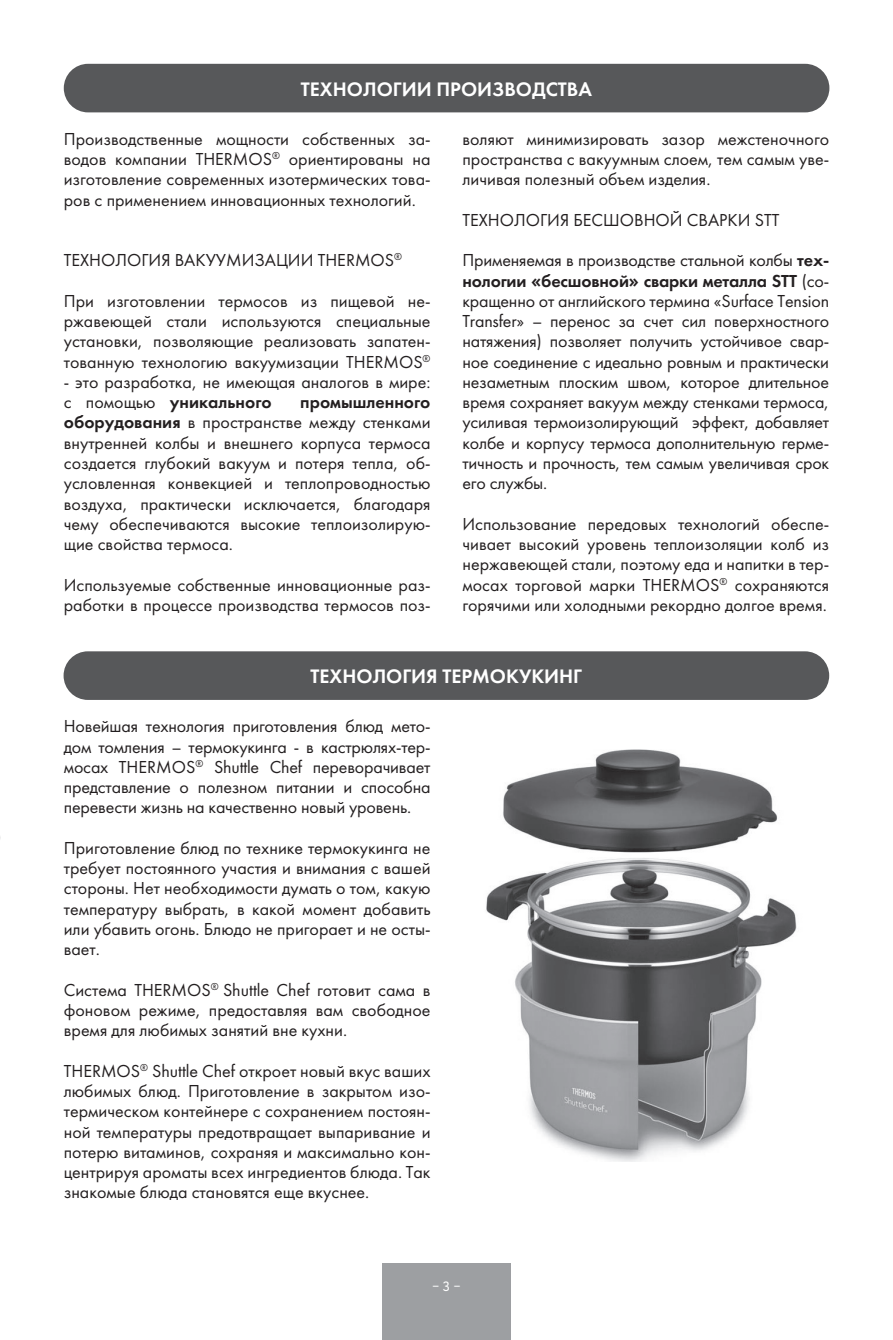
<style>
.page{position:relative;width:893px;height:1340px;background:#fff}
.page>*{position:absolute;margin:0;border:0;box-sizing:border-box;transform-origin:0 0}
.t1{font:20.25px "Futura Demi";color:#fff}
.t2{font:18px/20.2px "Futura";color:#231f20;text-align:justify}
.t3{font:18px "Futura Demi";letter-spacing:-.01em;color:#231f20}
.t4{font:13.5px "Circe";color:#fff}
.s1{font-family:"Futura"}
.s2{font-family:"Futura Demi"}
.s3{font-family:"Circe";font-weight:700}
</style>
<div class="page">
<div style="left:382px;top:1262px;width:129px;height:77px;background:#9d9fa2"></div>
<div style="left:64px;top:64px;width:765px;height:48px;background:#57585a;border-radius:24px"></div>
<img style="left:486px;top:749px;width:311px;height:412px">
<div style="left:64px;top:651px;width:765px;height:49px;background:#57585a;border-radius:24px"></div>
<p class="t1" style="left:301px;top:76px;width:293px">ТЕХНОЛОГИИ ПРОИЗВОДСТВА</p>
<p class="t2" style="left:64px;top:129px;width:368px">Производственные мощности собственных за&shy;водов компании THERMOS<sup>®</sup> ориентированы на изготовление современных изотермических това&shy;ров с применением инновационных технологий.</p>
<p class="t2" style="left:64px;top:250px;width:340px">ТЕХНОЛОГИЯ ВАКУУМИЗАЦИИ THERMOS<sup>®</sup></p>
<p class="t2" style="left:64px;top:291px;width:368px">При изготовлении термосов из пищевой не&shy;ржавеющей стали используются специальные установки, позволяющие реализовать запатен&shy;тованную технологию вакуумизации THERMOS<sup>®</sup></p>
<p class="t2" style="left:64px;top:372px;width:368px">- это разработка, не имеющая аналогов в мире:</p>
<p class="t3" style="left:64px;top:391px;width:209px"><span class="s1">с помощью</span> уникального</p>
<p class="t3" style="left:300px;top:391px;width:132px">промышленного</p>
<p class="t2" style="left:64px;top:412px;width:368px"><span class="s2">оборудования</span> в пространстве между стенками внутренней колбы и внешнего корпуса термоса создается глубокий вакуум и потеря тепла, об&shy;условленная конвекцией и теплопроводностью воздуха, практически исключается, благодаря чему обеспечиваются высокие теплоизолирую&shy;щие свойства термоса.</p>
<p class="t2" style="left:64px;top:574px;width:368px">Используемые собственные инновационные раз&shy;работки в процессе производства термосов поз-</p>
<p class="t2" style="left:462px;top:129px;width:368px">воляют минимизировать зазор межстеночного пространства с вакуумным слоем, тем самым уве&shy;личивая полезный объем изделия.</p>
<p class="t2" style="left:462px;top:210px;width:318px">ТЕХНОЛОГИЯ БЕСШОВНОЙ СВАРКИ STT</p>
<p class="t2" style="left:462px;top:250px;width:368px">Применяемая в производстве стальной колбы <span class="s2">тех-</span></p>
<p class="t3" style="left:462px;top:269px;width:368px">нологии <span class="s3">«</span>бесшовной<span class="s3">»</span> сварки металла STT <span class="s1">(со-</span></p>
<p class="t2" style="left:462px;top:291px;width:368px">кращенно от английского термина «Surface Tension Transfer» – перенос за счет сил поверхностного натяжения) позволяет получить устойчивое свар&shy;ное соединение с идеально ровным и практически незаметным плоским швом, которое длительное время сохраняет вакуум между стенками термоса, усиливая термоизолирующий эффект, добавляет колбе и корпусу термоса дополнительную герме&shy;тичность и прочность, тем самым увеличивая срок его службы.</p>
<p class="t2" style="left:462px;top:513px;width:368px">Использование передовых технологий обеспе&shy;чивает высокий уровень теплоизоляции колб из нержавеющей стали, поэтому еда и напитки в тер&shy;мосах торговой марки THERMOS<sup>®</sup> сохраняются горячими или холодными рекордно долгое время.</p>
<p class="t1" style="left:310px;top:663px;width:273px">ТЕХНОЛОГИЯ ТЕРМОКУКИНГ</p>
<p class="t2" style="left:64px;top:716px;width:368px">Новейшая технология приготовления блюд мето&shy;дом томления – термокукинга - в кастрюлях-тер&shy;мосах THERMOS<sup>®</sup> Shuttle Chef переворачивает представление о полезном питании и способна перевести жизнь на качественно новый уровень.</p>
<p class="t2" style="left:64px;top:837px;width:368px">Приготовление блюд по технике термокукинга не требует постоянного участия и внимания с вашей стороны. Нет необходимости думать о том, какую температуру выбрать, в какой момент добавить или убавить огонь. Блюдо не пригорает и не осты&shy;вает.</p>
<p class="t2" style="left:64px;top:979px;width:368px">Система THERMOS<sup>®</sup> Shuttle Chef готовит сама в фоновом режиме, предоставляя вам свободное время для любимых занятий вне кухни.</p>
<p class="t2" style="left:64px;top:1060px;width:368px">THERMOS<sup>®</sup> Shuttle Chef откроет новый вкус ваших любимых блюд. Приготовление в закрытом изо&shy;термическом контейнере с сохранением постоян&shy;ной температуры предотвращает выпаривание и потерю витаминов, сохраняя и максимально кон&shy;центрируя ароматы всех ингредиентов блюда. Так знакомые блюда становятся еще вкуснее.</p>
<p class="t4" style="left:432px;top:1277px;width:31px">‒ 3 ‒</p>
</div>
